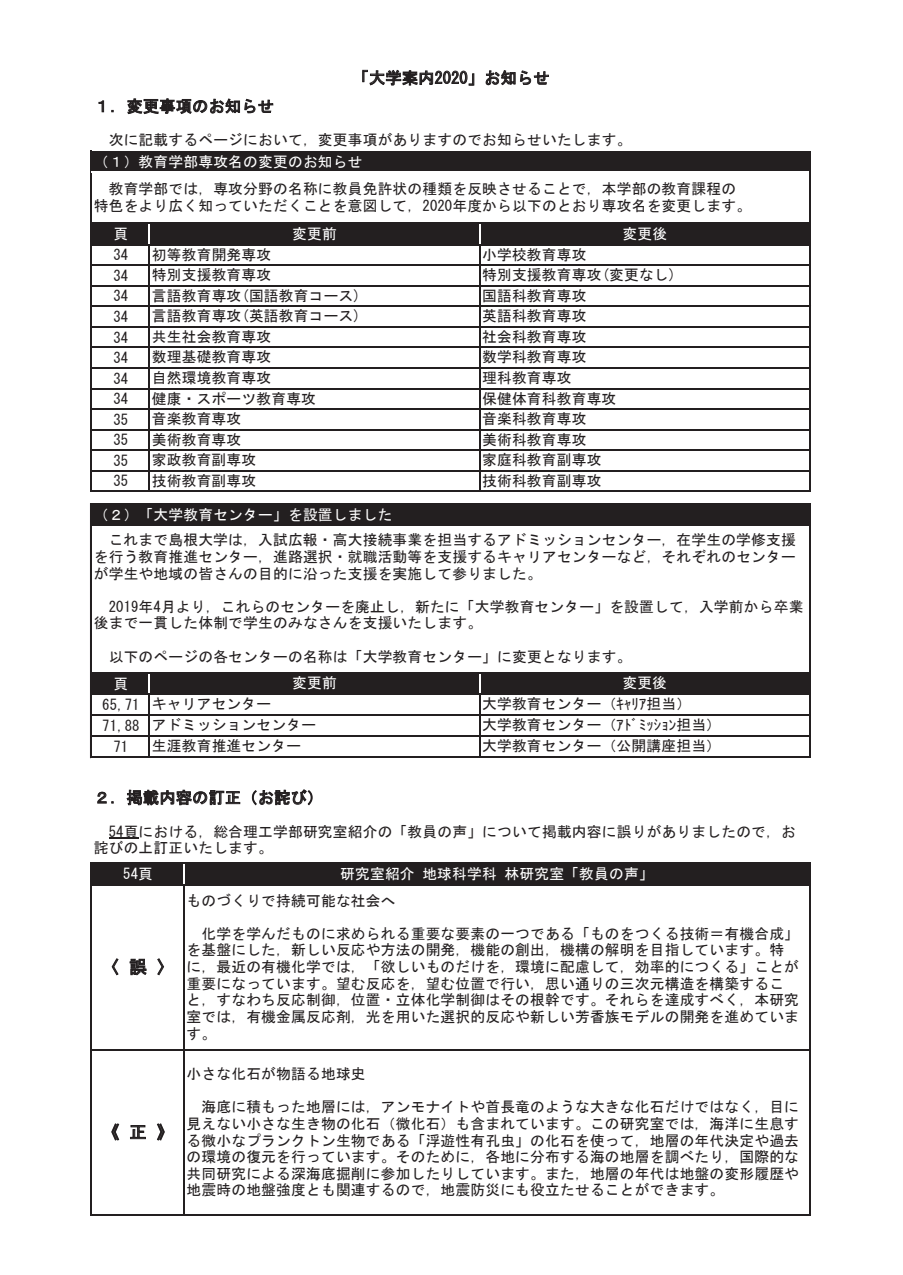
<style>
.page{position:relative;width:903px;height:1275px;background:#fff}
.page>*{position:absolute;margin:0;border:0;box-sizing:border-box;transform-origin:0 0}
.t1{font:17.68px "MS Gothic";color:#231f20}
.t2{font:16.1px "MS Gothic";letter-spacing:.015em;color:#231f20}
.t3{font:14.7px/16.6px "MS Gothic";letter-spacing:.015em;color:#231f20;text-align:justify}
.t4{font:14.7px "MS Gothic";letter-spacing:.015em;color:#fff}
</style>
<div class="page">
<div style="left:91px;top:151px;width:719px;height:21px;background:#231f20"></div>
<div style="left:91px;top:223px;width:719px;height:22px;background:#231f20"></div>
<div style="left:91px;top:504px;width:719px;height:21px;background:#231f20"></div>
<div style="left:91px;top:673px;width:719px;height:21px;background:#231f20"></div>
<div style="left:91px;top:863px;width:719px;height:22px;background:#231f20"></div>
<svg style="left:98px;top:100px;width:6px;height:12px"></svg>
<svg style="left:127px;top:98px;width:146px;height:16px"></svg>
<svg style="left:362px;top:70px;width:112px;height:16px"></svg>
<svg style="left:486px;top:70px;width:63px;height:15px"></svg>
<svg style="left:111px;top:1123px;width:8px;height:18px"></svg>
<svg style="left:130px;top:1125px;width:16px;height:14px"></svg>
<svg style="left:157px;top:1123px;width:8px;height:18px"></svg>
<svg style="left:97px;top:792px;width:16px;height:12px"></svg>
<svg style="left:127px;top:790px;width:113px;height:16px"></svg>
<svg style="left:252px;top:789px;width:61px;height:17px"></svg>
<hr style="left:109px;top:837px;width:30px;height:1px;background:#231f20">
<hr style="left:109px;top:838px;width:30px;height:1px;background:#231f20">
<svg style="left:112px;top:958px;width:7px;height:17px"></svg>
<svg style="left:130px;top:959px;width:17px;height:16px"></svg>
<svg style="left:157px;top:958px;width:7px;height:17px"></svg>
<svg style="left:149px;top:224px;width:1px;height:20px"></svg>
<svg style="left:479px;top:224px;width:1px;height:20px"></svg>
<hr style="left:90px;top:151px;width:2px;height:341px;background:#231f20">
<hr style="left:809px;top:152px;width:1px;height:340px;background:#231f20">
<hr style="left:149px;top:245px;width:1px;height:247px;background:#231f20">
<hr style="left:479px;top:245px;width:1px;height:247px;background:#231f20">
<svg style="left:149px;top:674px;width:1px;height:19px"></svg>
<svg style="left:479px;top:674px;width:1px;height:19px"></svg>
<hr style="left:90px;top:504px;width:2px;height:254px;background:#231f20">
<hr style="left:809px;top:505px;width:1px;height:253px;background:#231f20">
<hr style="left:183px;top:864px;width:2px;height:20px;background:#fff">
<hr style="left:90px;top:862px;width:2px;height:354px;background:#231f20">
<hr style="left:809px;top:864px;width:1px;height:352px;background:#231f20">
<hr style="left:149px;top:695px;width:1px;height:63px;background:#231f20">
<hr style="left:479px;top:695px;width:1px;height:63px;background:#231f20">
<hr style="left:183px;top:885px;width:2px;height:331px;background:#231f20">
<hr style="left:92px;top:171px;width:717px;height:2px;background:#fff">
<hr style="left:92px;top:222px;width:718px;height:2px;background:#231f20">
<hr style="left:92px;top:265px;width:718px;height:1px;background:#231f20">
<hr style="left:92px;top:285px;width:718px;height:2px;background:#231f20">
<hr style="left:92px;top:305px;width:718px;height:1px;background:#231f20">
<hr style="left:92px;top:306px;width:718px;height:1px;background:#231f20">
<hr style="left:92px;top:326px;width:718px;height:2px;background:#231f20">
<hr style="left:92px;top:347px;width:718px;height:1px;background:#231f20">
<hr style="left:92px;top:367px;width:718px;height:2px;background:#231f20">
<hr style="left:92px;top:388px;width:718px;height:1px;background:#231f20">
<hr style="left:92px;top:408px;width:718px;height:2px;background:#231f20">
<hr style="left:92px;top:429px;width:718px;height:1px;background:#231f20">
<hr style="left:92px;top:449px;width:718px;height:2px;background:#231f20">
<hr style="left:92px;top:470px;width:718px;height:1px;background:#231f20">
<hr style="left:92px;top:491px;width:718px;height:1px;background:#231f20">
<hr style="left:92px;top:503px;width:718px;height:1px;background:#231f20">
<hr style="left:92px;top:524px;width:718px;height:2px;background:#231f20">
<hr style="left:92px;top:672px;width:718px;height:1px;background:#231f20">
<hr style="left:92px;top:693px;width:718px;height:2px;background:#231f20">
<hr style="left:92px;top:714px;width:718px;height:1px;background:#231f20">
<hr style="left:92px;top:736px;width:718px;height:1px;background:#231f20">
<hr style="left:92px;top:756px;width:718px;height:2px;background:#231f20">
<hr style="left:92px;top:862px;width:718px;height:2px;background:#231f20">
<hr style="left:92px;top:1049px;width:718px;height:2px;background:#231f20">
<hr style="left:92px;top:1214px;width:718px;height:2px;background:#231f20">
<p class="t2" style="left:353px;top:70px;width:198px">「大学案内2020」お知らせ</p>
<p class="t2" style="left:94px;top:98px;width:182px">１．変更事項のお知らせ</p>
<p class="t3" style="left:94px;top:132px;width:539px">　次に記載するページにおいて，変更事項がありますのでお知らせいたします。</p>
<p class="t4" style="left:94px;top:155px;width:270px">（１）教育学部専攻名の変更のお知らせ</p>
<p class="t3" style="left:94px;top:180px;width:659px;text-align:center">教育学部では，専攻分野の名称に教員免許状の種類を反映させることで，本学部の教育課程の<br>特色をより広く知っていただくことを意図して，2020年度から以下のとおり専攻名を変更します。</p>
<p class="t4" style="left:292px;top:226px;width:46px">変更前</p>
<p class="t4" style="left:622px;top:226px;width:46px">変更後</p>
<p class="t3" style="left:152px;top:246px;width:121px">初等教育開発専攻</p>
<p class="t3" style="left:482px;top:246px;width:106px">小学校教育専攻</p>
<p class="t3" style="left:152px;top:267px;width:121px">特別支援教育専攻</p>
<p class="t3" style="left:482px;top:267px;width:196px">特別支援教育専攻(変更なし)</p>
<p class="t3" style="left:152px;top:287px;width:211px">言語教育専攻(国語教育コース)</p>
<p class="t3" style="left:482px;top:287px;width:106px">国語科教育専攻</p>
<p class="t3" style="left:152px;top:308px;width:211px">言語教育専攻(英語教育コース)</p>
<p class="t3" style="left:482px;top:308px;width:106px">英語科教育専攻</p>
<p class="t3" style="left:152px;top:328px;width:121px">共生社会教育専攻</p>
<p class="t3" style="left:482px;top:328px;width:106px">社会科教育専攻</p>
<p class="t3" style="left:152px;top:349px;width:121px">数理基礎教育専攻</p>
<p class="t3" style="left:482px;top:349px;width:106px">数学科教育専攻</p>
<p class="t3" style="left:152px;top:369px;width:121px">自然環境教育専攻</p>
<p class="t3" style="left:482px;top:369px;width:91px">理科教育専攻</p>
<p class="t4" style="left:113px;top:227px;width:16px">頁</p>
<p class="t3" style="left:113px;top:245px;width:16px;line-height:20.5px">34<br>34<br>34<br>34<br>34<br>34<br>34<br>34<br>35<br>35<br>35<br>35</p>
<p class="t4" style="left:94px;top:507px;width:300px">（２）「大学教育センター」を設置しました</p>
<p class="t3" style="left:152px;top:390px;width:166px">健康・スポーツ教育専攻</p>
<p class="t3" style="left:482px;top:390px;width:136px">保健体育科教育専攻</p>
<p class="t3" style="left:152px;top:410px;width:91px">音楽教育専攻</p>
<p class="t3" style="left:482px;top:410px;width:106px">音楽科教育専攻</p>
<p class="t3" style="left:152px;top:431px;width:91px">美術教育専攻</p>
<p class="t3" style="left:482px;top:431px;width:106px">美術科教育専攻</p>
<p class="t3" style="left:152px;top:452px;width:106px">家政教育副専攻</p>
<p class="t3" style="left:482px;top:452px;width:121px">家庭科教育副専攻</p>
<p class="t3" style="left:152px;top:472px;width:106px">技術教育副専攻</p>
<p class="t3" style="left:482px;top:472px;width:121px">技術科教育副専攻</p>
<p class="t3" style="left:94px;top:532px;width:704px">　これまで島根大学は，入試広報・高大接続事業を担当するアドミッションセンター，在学生の学修支援を行う教育推進センター，進路選択・就職活動等を支援するキャリアセンターなど，それぞれのセンターが学生や地域の皆さんの目的に沿った支援を実施して参りました。</p>
<p class="t3" style="left:94px;top:598px;width:711px;text-indent:15px">2019年4月より，これらのセンターを廃止し，新たに「大学教育センター」を設置して，入学前から卒業後まで一貫した体制で学生のみなさんを支援いたします。</p>
<p class="t3" style="left:94px;top:648px;width:539px">　以下のページの各センターの名称は「大学教育センター」に変更となります。</p>
<p class="t4" style="left:292px;top:675px;width:46px">変更前</p>
<p class="t4" style="left:622px;top:675px;width:46px">変更後</p>
<p class="t4" style="left:113px;top:676px;width:16px">頁</p>
<p class="t3" style="left:102px;top:694px;width:39px;line-height:21px;text-align:center">65,71<br>71,88<br>71</p>
<p class="t3" style="left:152px;top:696px;width:121px">キャリアセンター</p>
<p class="t3" style="left:482px;top:696px;width:210px">大学教育センター（ｷｬﾘｱ担当）</p>
<p class="t3" style="left:152px;top:717px;width:166px">アドミッションセンター</p>
<p class="t3" style="left:482px;top:717px;width:240px">大学教育センター（ｱﾄﾞﾐｯｼｮﾝ担当）</p>
<p class="t3" style="left:152px;top:738px;width:151px">生涯教育推進センター</p>
<p class="t3" style="left:482px;top:738px;width:240px">大学教育センター（公開講座担当）</p>
<p class="t2" style="left:94px;top:789px;width:231px">２．掲載内容の訂正（お詫び）</p>
<p class="t3" style="left:94px;top:823px;width:704px;text-indent:15px">54頁における，総合理工学部研究室紹介の「教員の声」について掲載内容に誤りがありましたので，お詫びの上訂正いたします。</p>
<p class="t4" style="left:123px;top:866px;width:31px">54頁</p>
<p class="t4" style="left:340px;top:866px;width:315px">研究室紹介 地球科学科 林研究室「教員の声」</p>
<p class="t1" style="left:102px;top:958px;width:74px">〈誤〉</p>
<p class="t1" style="left:102px;top:1123px;width:74px">《正》</p>
<p class="t3" style="left:187px;top:892px;width:210px">ものづくりで持続可能な社会へ</p>
<p class="t3" style="left:187px;top:925px;width:614px;text-align:left">　化学を学んだものに求められる重要な要素の一つである「ものをつくる技術＝有機合成」を基盤にした，新しい反応や方法の開発，機能の創出，機構の解明を目指しています。特に，最近の有機化学では，「欲しいものだけを，環境に配慮して，効率的につくる」ことが重要になっています。望む反応を，望む位置で行い，思い通りの三次元構造を構築すること，すなわち反応制御，位置・立体化学制御はその根幹です。それらを達成すべく，本研究室では，有機金属反応剤，光を用いた選択的反応や新しい芳香族モデルの開発を進めています。</p>
<p class="t3" style="left:187px;top:1065px;width:181px">小さな化石が物語る地球史</p>
<p class="t3" style="left:187px;top:1099px;width:614px">　海底に積もった地層には，アンモナイトや首長竜のような大きな化石だけではなく，目に見えない小さな生き物の化石（微化石）も含まれています。この研究室では，海洋に生息する微小なプランクトン生物である「浮遊性有孔虫」の化石を使って，地層の年代決定や過去の環境の復元を行っています。そのために，各地に分布する海の地層を調べたり，国際的な共同研究による深海底掘削に参加したりしています。また，地層の年代は地盤の変形履歴や地震時の地盤強度とも関連するので，地震防災にも役立たせることができます。</p>
</div>
